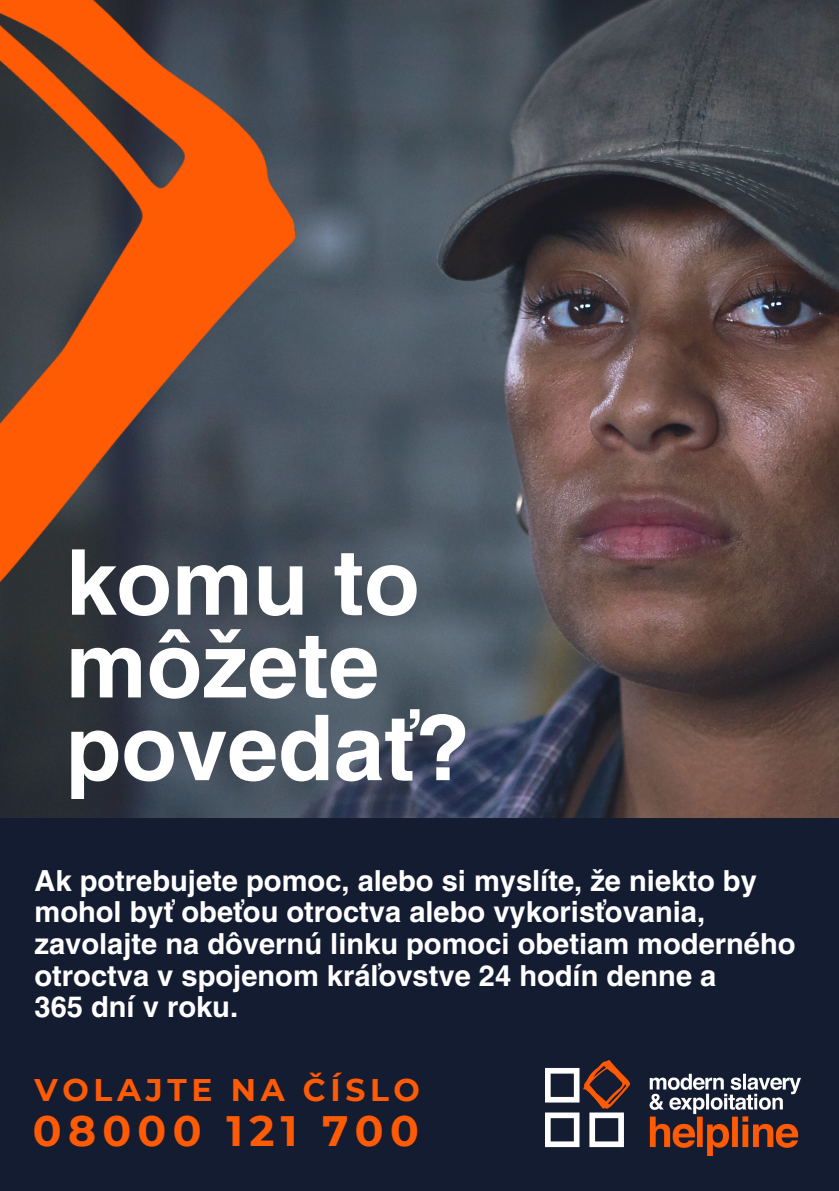
<style>
.page{position:relative;width:839px;height:1191px;background:#fff}
.page>*{position:absolute;margin:0;border:0;box-sizing:border-box;transform-origin:0 0}
.t1{font:700 91px/82.8px "Helvetica LT Pro";color:#fff}
.t2{font:700 42.4px "Montserrat";letter-spacing:.15em;color:#ff5a04}
.t3{font:700 31.2px "Montserrat";letter-spacing:.15em;color:#ff5a04}
.t4{font:700 29px/31.6px "Helvetica LT Pro";color:#fff}
</style>
<div class="page">
<img style="left:0;top:0;width:838px;height:818px">
<div style="left:0;top:818px;width:838px;height:373px;background:#141c32"></div>
<img style="left:0;top:0;width:336px;height:674px">
<img style="left:545px;top:1061px;width:255px;height:95px">
<p class="t1" style="left:66px;top:550px;width:355px">komu to môžete</p>
<p class="t1" style="left:66px;top:716px;width:406px">povedať?</p>
<p class="t4" style="left:34px;top:867px;width:762px">Ak potrebujete pomoc, alebo si myslíte, že niekto by mohol byť obeťou otroctva alebo vykorisťovania, zavolajte na dôvernú linku pomoci obetiam moderného otroctva v spojenom kráľovstve 24 hodín denne a</p>
<p class="t4" style="left:34px;top:994px;width:205px">365 dní v roku.</p>
<p class="t3" style="left:34px;top:1071px;width:387px">VOLAJTE NA ČÍSLO</p>
<p class="t2" style="left:33px;top:1105px;width:387px">08000 121 700</p>
</div>
